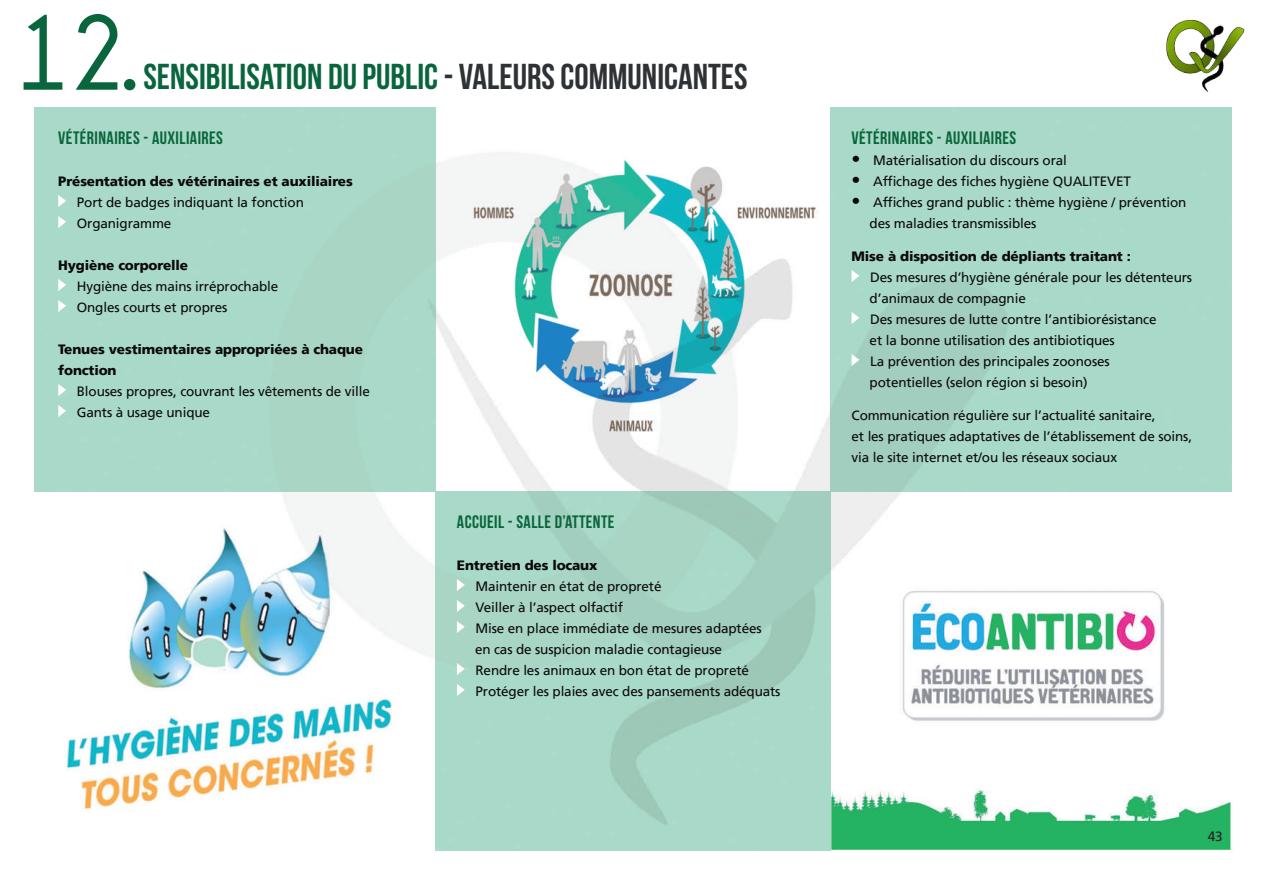
<style>
.page{position:relative;width:1263px;height:893px;background:#fff}
.page>*{position:absolute;margin:0;border:0;box-sizing:border-box;transform-origin:0 0}
.t1{font:700 108px "Champagne&Limousines";color:#09653c}
.t2{font:36px "Bebas Neue";color:#09653c}
.t3{font:18px "Bebas Neue";letter-spacing:.025em;color:#09653c}
.t4{font:13.5px/21px "Frutiger LT";letter-spacing:-.01em;color:#0b090c}
.t5{font:900 13.5px/21px "Frutiger LT";letter-spacing:-.01em;color:#0b090c}
.t6{font:13.5px "Frutiger LT";color:#231f20}
.s1{color:#2f3235}
.s2{font-size:18px}
</style>
<div class="page">
<img style="left:34px;top:107px;width:1198px;height:744px">
<img style="left:435px;top:491px;width:396px;height:359px">
<img style="left:831px;top:108px;width:400px;height:383px">
<div style="left:34px;top:108px;width:401px;height:383px;background:#a9dac9"></div>
<img style="left:1166px;top:19px;width:79px;height:73px">
<svg style="left:58px;top:195px;width:8px;height:12px"></svg>
<svg style="left:58px;top:216px;width:8px;height:12px"></svg>
<svg style="left:58px;top:279px;width:8px;height:12px"></svg>
<svg style="left:58px;top:300px;width:8px;height:12px"></svg>
<svg style="left:58px;top:384px;width:8px;height:12px"></svg>
<svg style="left:58px;top:405px;width:8px;height:12px"></svg>
<svg style="left:457px;top:579px;width:8px;height:12px"></svg>
<svg style="left:457px;top:600px;width:8px;height:12px"></svg>
<svg style="left:457px;top:621px;width:8px;height:12px"></svg>
<svg style="left:457px;top:663px;width:8px;height:12px"></svg>
<svg style="left:457px;top:684px;width:8px;height:12px"></svg>
<svg style="left:851px;top:270px;width:8px;height:12px"></svg>
<svg style="left:851px;top:312px;width:8px;height:12px"></svg>
<svg style="left:851px;top:354px;width:8px;height:12px"></svg>
<h1 class="t1" style="left:14px;top:-7px;width:126px">12.</h1>
<h2 class="t2" style="left:144px;top:57px;width:606px">SENSIBILISATION DU PUBLIC <span class="s1">- VALEURS COMMUNICANTES</span></h2>
<h3 class="t3" style="left:58px;top:128px;width:166px">VÉTÉRINAIRES - AUXILIAIRES</h3>
<p class="t5" style="left:58px;top:171px;width:296px">Présentation des vétérinaires et auxiliaires</p>
<p class="t4" style="left:77px;top:192px;width:229px">Port de badges indiquant la fonction<br>Organigramme</p>
<p class="t5" style="left:58px;top:255px;width:131px">Hygiène corporelle</p>
<p class="t4" style="left:77px;top:276px;width:203px">Hygiène des mains irréprochable<br>Ongles courts et propres</p>
<p class="t5" style="left:58px;top:339px;width:306px">Tenues vestimentaires appropriées à chaque fonction</p>
<p class="t4" style="left:77px;top:381px;width:294px">Blouses propres, couvrant les vêtements de ville<br>Gants à usage unique</p>
<h3 class="t3" style="left:457px;top:512px;width:159px">ACCUEIL - SALLE D’ATTENTE</h3>
<p class="t5" style="left:457px;top:555px;width:142px">Entretien des locaux</p>
<p class="t4" style="left:475px;top:576px;width:307px">Maintenir en état de propreté<br>Veiller à l’aspect olfactif<br>Mise en place immédiate de mesures adaptées<br>en cas de suspicion maladie contagieuse<br>Rendre les animaux en bon état de propreté Protéger les plaies avec des pansements adéquats</p>
<h3 class="t3" style="left:851px;top:128px;width:166px">VÉTÉRINAIRES - AUXILIAIRES</h3>
<p class="t4" style="left:851px;top:150px;width:217px"><span class="s2">•</span> Matérialisation du discours oral</p>
<p class="t4" style="left:851px;top:171px;width:281px"><span class="s2">•</span> Affichage des fiches hygiène QUALITEVET</p>
<p class="t4" style="left:870px;top:192px;width:318px;text-indent:-18px"><span class="s2">•</span> Affiches grand public : thème hygiène / prévention des maladies transmissibles</p>
<p class="t5" style="left:851px;top:246px;width:281px">Mise à disposition de dépliants traitant :</p>
<p class="t4" style="left:870px;top:267px;width:324px">Des mesures d’hygiène générale pour les détenteurs d’animaux de compagnie<br>Des mesures de lutte contre l’antibiorésistance<br>et la bonne utilisation des antibiotiques<br>La prévention des principales zoonoses<br>potentielles (selon région si besoin)</p>
<p class="t4" style="left:851px;top:405px;width:342px">Communication régulière sur l’actualité sanitaire,<br>et les pratiques adaptatives de l’établissement de soins, via le site internet et/ou les réseaux sociaux</p>
<p class="t6" style="left:1208px;top:828px;width:17px">43</p>
</div>
